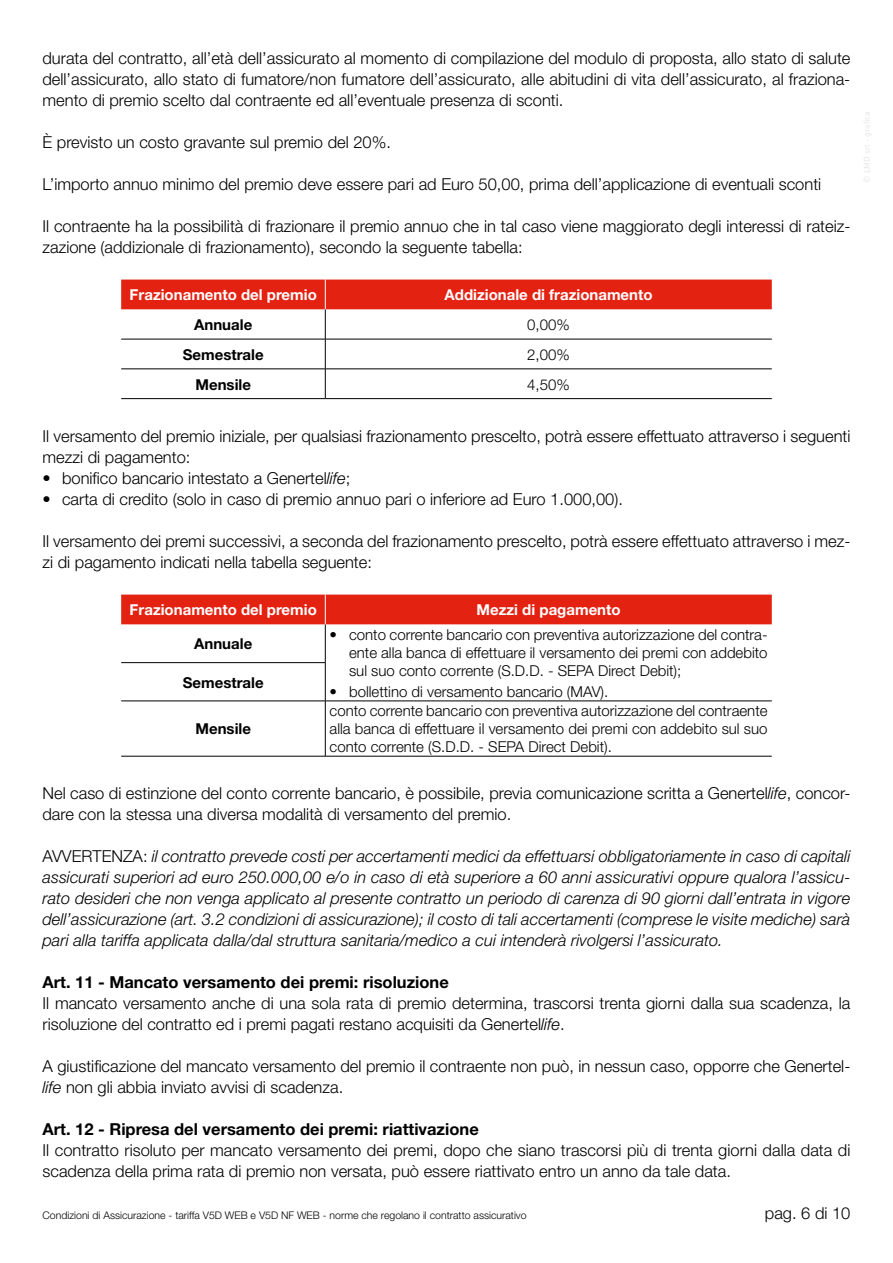
<style>
.page{position:relative;width:893px;height:1263px;background:#fff}
.page>*{position:absolute;margin:0;border:0;box-sizing:border-box;transform-origin:0 0}
.t1{font:300 16.5px/21px "Helvetica Neue";color:#000}
.t2{font:italic 300 16.5px/21px "Helvetica Neue";color:#000;text-align:justify}
.t3{font:700 16.5px "Helvetica Neue";color:#000}
.t4{font:300 15px/18px "Helvetica Neue";color:#000;text-align:justify}
.t5{font:700 15px "Helvetica Neue";color:#fff}
.t6{font:700 15px "Helvetica Neue";color:#000}
.t7{font:300 10.5px "Helvetica Neue";color:#000}
.s1{font-style:italic}
.s2{font-style:normal}
</style>
<div class="page">
<hr style="left:325px;top:309px;width:1px;height:30px;background:#000">
<hr style="left:325px;top:339px;width:447px;height:1px;background:#000">
<hr style="left:121px;top:339px;width:204px;height:1px;background:#000">
<hr style="left:325px;top:339px;width:1px;height:30px;background:#000">
<hr style="left:121px;top:369px;width:204px;height:1px;background:#000">
<hr style="left:325px;top:369px;width:447px;height:1px;background:#000">
<svg style="left:325px;top:369px;width:1px;height:29px"></svg>
<hr style="left:121px;top:398px;width:204px;height:1px;background:#000">
<hr style="left:325px;top:398px;width:447px;height:1px;background:#000">
<div style="left:121px;top:280px;width:651px;height:29px;background:#e42212"></div>
<hr style="left:325px;top:624px;width:1px;height:38px;background:#000">
<hr style="left:121px;top:662px;width:204px;height:1px;background:#000">
<hr style="left:325px;top:663px;width:1px;height:38px;background:#000">
<hr style="left:121px;top:701px;width:204px;height:1px;background:#000">
<hr style="left:325px;top:701px;width:447px;height:1px;background:#000">
<hr style="left:325px;top:701px;width:1px;height:55px;background:#000">
<hr style="left:121px;top:756px;width:204px;height:1px;background:#000">
<hr style="left:325px;top:756px;width:447px;height:1px;background:#000">
<div style="left:121px;top:595px;width:651px;height:29px;background:#e42212"></div>
<p class="t1" style="left:43px;top:47px;width:809px;text-align:justify">durata del contratto, all’età dell’assicurato al momento di compilazione del modulo di proposta, allo stato di salute dell’assicurato, allo stato di fumatore/non fumatore dell’assicurato, alle abitudini di vita dell’assicurato, al fraziona&shy;mento di premio scelto dal contraente ed all’eventuale presenza di sconti.</p>
<p class="t1" style="left:43px;top:131px;width:350px">È previsto un costo gravante sul premio del 20%.</p>
<p class="t1" style="left:43px;top:173px;width:780px">L’importo annuo minimo del premio deve essere pari ad Euro 50,00, prima dell’applicazione di eventuali sconti</p>
<p class="t1" style="left:43px;top:215px;width:809px">Il contraente ha la possibilità di frazionare il premio annuo che in tal caso viene maggiorato degli interessi di rateiz&shy;zazione (addizionale di frazionamento), secondo la seguente tabella:</p>
<p class="t5" style="left:130px;top:286px;width:189px">Frazionamento del premio</p>
<p class="t5" style="left:445px;top:286px;width:209px">Addizionale di frazionamento</p>
<p class="t6" style="left:194px;top:315px;width:60px">Annuale</p>
<p class="t4" style="left:527px;top:315px;width:44px">0,00%</p>
<p class="t6" style="left:183px;top:345px;width:82px">Semestrale</p>
<p class="t4" style="left:527px;top:345px;width:44px">2,00%</p>
<p class="t6" style="left:195px;top:375px;width:57px">Mensile</p>
<p class="t4" style="left:527px;top:375px;width:44px">4,50%</p>
<p class="t1" style="left:43px;top:425px;width:809px">Il versamento del premio iniziale, per qualsiasi frazionamento prescelto, potrà essere effettuato attraverso i seguenti mezzi di pagamento:</p>
<p class="t1" style="left:43px;top:467px;width:309px">• bonifico bancario intestato a Genertel<span class="s1">life</span>;</p>
<p class="t1" style="left:43px;top:488px;width:582px">• carta di credito (solo in caso di premio annuo pari o inferiore ad Euro 1.000,00).</p>
<p class="t1" style="left:43px;top:530px;width:809px">Il versamento dei premi successivi, a seconda del frazionamento prescelto, potrà essere effettuato attraverso i mez&shy;zi di pagamento indicati nella tabella seguente:</p>
<p class="t5" style="left:130px;top:601px;width:189px">Frazionamento del premio</p>
<p class="t5" style="left:476px;top:601px;width:146px">Mezzi di pagamento</p>
<p class="t6" style="left:194px;top:635px;width:60px">Annuale</p>
<p class="t4" style="left:349px;top:626px;width:420px;text-indent:-20px">• conto corrente bancario con preventiva autorizzazione del contra&shy;ente alla banca di effettuare il versamento dei premi con addebito sul suo conto corrente (S.D.D. - SEPA Direct Debit);</p>
<p class="t4" style="left:330px;top:682px;width:280px">• bollettino di versamento bancario (MAV).</p>
<p class="t6" style="left:183px;top:673px;width:82px">Semestrale</p>
<p class="t6" style="left:195px;top:720px;width:57px">Mensile</p>
<p class="t4" style="left:330px;top:702px;width:439px">conto corrente bancario con preventiva autorizzazione del contraente alla banca di effettuare il versamento dei premi con addebito sul suo conto corrente (S.D.D. - SEPA Direct Debit).</p>
<p class="t1" style="left:43px;top:782px;width:809px">Nel caso di estinzione del conto corrente bancario, è possibile, previa comunicazione scritta a Genertel<span class="s1">life</span>, concor&shy;dare con la stessa una diversa modalità di versamento del premio.</p>
<p class="t2" style="left:43px;top:845px;width:809px"><span class="s2">AVVERTENZA:</span> il contratto prevede costi per accertamenti medici da effettuarsi obbligatoriamente in caso di capitali assicurati superiori ad euro 250.000,00 e/o in caso di età superiore a 60 anni assicurativi oppure qualora l’assicu&shy;rato desideri che non venga applicato al presente contratto un periodo di carenza di 90 giorni dall’entrata in vigore dell’assicurazione (art. 3.2 condizioni di assicurazione); il costo di tali accertamenti (comprese le visite mediche) sarà pari alla tariffa applicata dalla/dal struttura sanitaria/medico a cui intenderà rivolgersi l’assicurato.</p>
<p class="t3" style="left:43px;top:971px;width:408px">Art. 11 - Mancato versamento dei premi: risoluzione</p>
<p class="t1" style="left:43px;top:992px;width:809px">Il mancato versamento anche di una sola rata di premio determina, trascorsi trenta giorni dalla sua scadenza, la risoluzione del contratto ed i premi pagati restano acquisiti da Genertel<span class="s1">life</span>.</p>
<p class="t1" style="left:43px;top:1055px;width:809px">A giustificazione del mancato versamento del premio il contraente non può, in nessun caso, opporre che Genertel&shy;<span class="s1">life</span> non gli abbia inviato avvisi di scadenza.</p>
<p class="t3" style="left:43px;top:1118px;width:438px">Art. 12 - Ripresa del versamento dei premi: riattivazione</p>
<p class="t1" style="left:43px;top:1139px;width:809px">Il contratto risoluto per mancato versamento dei premi, dopo che siano trascorsi più di trenta giorni dalla data di scadenza della prima rata di premio non versata, può essere riattivato entro un anno da tale data.</p>
<p class="t7" style="left:43px;top:1208px;width:486px">Condizioni di Assicurazione - tariffa V5D WEB e V5D NF WEB - norme che regolano il contratto assicurativo</p>
<p class="t1" style="left:765px;top:1202px;width:87px">pag. 6 di 10</p>
</div>
